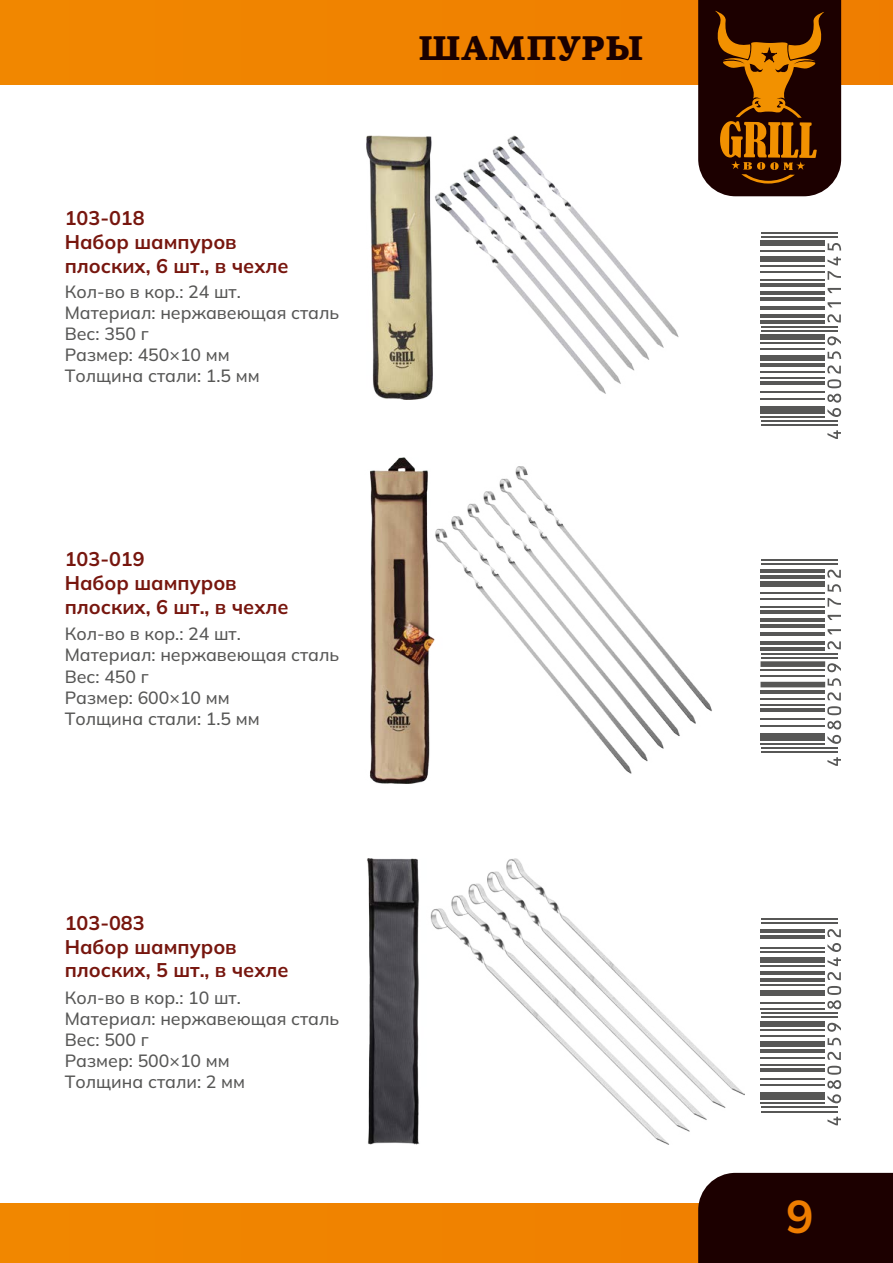
<style>
.page{position:relative;width:893px;height:1263px;background:#fff}
.page>*{position:absolute;margin:0;border:0;box-sizing:border-box;transform-origin:0 0}
.t1{font:700 45.75px "Mulish";color:#ef7d00}
.t2{font:900 34.5px "PF Agora Serif Pro";color:#1a0000}
.t3{font:700 19.8px/23.7px "Mulish";color:#77160e}
.t4{font:500 17.7px/21.1px "Mulish";color:#575756}
</style>
<div class="page">
<div style="left:0;top:1203px;width:893px;height:60px;background:#f08300"></div>
<div style="left:0;top:0;width:893px;height:84px;background:#f08300"></div>
<svg style="left:698px;top:0;width:143px;height:196px;background:#512605"></svg>
<div style="left:698px;top:1173px;width:195px;height:90px;background:#1c0000"></div>
<img style="left:367px;top:135px;width:312px;height:264px">
<img style="left:370px;top:457px;width:342px;height:327px">
<img style="left:367px;top:858px;width:377px;height:286px">
<hr style="left:760px;top:424px;width:77px;height:2px;background:#575756">
<hr style="left:760px;top:420px;width:77px;height:2px;background:#575756">
<hr style="left:760px;top:416px;width:65px;height:2px;background:#575756">
<div style="left:760px;top:406px;width:65px;height:8px;background:#575756"></div>
<hr style="left:760px;top:398px;width:65px;height:1px;background:#575756">
<hr style="left:760px;top:392px;width:65px;height:1px;background:#575756">
<hr style="left:760px;top:381px;width:65px;height:4px;background:#575756">
<hr style="left:760px;top:377px;width:65px;height:2px;background:#575756">
<hr style="left:760px;top:371px;width:65px;height:2px;background:#575756">
<hr style="left:760px;top:363px;width:65px;height:4px;background:#575756">
<div style="left:760px;top:355px;width:65px;height:5px;background:#575756"></div>
<hr style="left:760px;top:349px;width:65px;height:1px;background:#575756">
<hr style="left:760px;top:343px;width:65px;height:1px;background:#575756">
<div style="left:760px;top:334px;width:65px;height:6px;background:#575756"></div>
<hr style="left:760px;top:330px;width:77px;height:2px;background:#575756">
<hr style="left:760px;top:326px;width:77px;height:2px;background:#575756">
<hr style="left:760px;top:320px;width:65px;height:4px;background:#575756">
<hr style="left:760px;top:314px;width:65px;height:3px;background:#575756">
<hr style="left:760px;top:306px;width:65px;height:3px;background:#575756">
<hr style="left:760px;top:298px;width:65px;height:3px;background:#575756">
<hr style="left:760px;top:291px;width:65px;height:4px;background:#575756">
<hr style="left:760px;top:283px;width:65px;height:4px;background:#575756">
<hr style="left:760px;top:279px;width:65px;height:2px;background:#575756">
<hr style="left:760px;top:271px;width:65px;height:1px;background:#575756">
<hr style="left:760px;top:265px;width:65px;height:1px;background:#575756">
<div style="left:760px;top:257px;width:65px;height:5px;background:#575756"></div>
<hr style="left:760px;top:251px;width:65px;height:1px;background:#575756">
<div style="left:760px;top:240px;width:65px;height:6px;background:#575756"></div>
<hr style="left:760px;top:236px;width:77px;height:2px;background:#575756">
<hr style="left:760px;top:232px;width:77px;height:2px;background:#575756">
<svg style="left:827px;top:430px;width:14px;height:9px"></svg>
<svg style="left:827px;top:394px;width:14px;height:23px"></svg>
<svg style="left:827px;top:365px;width:14px;height:23px"></svg>
<svg style="left:828px;top:351px;width:13px;height:8px"></svg>
<svg style="left:827px;top:336px;width:14px;height:9px"></svg>
<svg style="left:827px;top:314px;width:14px;height:8px"></svg>
<svg style="left:828px;top:302px;width:13px;height:5px"></svg>
<svg style="left:828px;top:288px;width:13px;height:5px"></svg>
<svg style="left:828px;top:271px;width:13px;height:9px"></svg>
<svg style="left:827px;top:257px;width:14px;height:8px"></svg>
<svg style="left:828px;top:243px;width:13px;height:8px"></svg>
<hr style="left:760px;top:751px;width:77px;height:2px;background:#575756">
<hr style="left:760px;top:747px;width:77px;height:2px;background:#575756">
<hr style="left:760px;top:743px;width:65px;height:2px;background:#575756">
<div style="left:760px;top:733px;width:65px;height:7px;background:#575756"></div>
<hr style="left:760px;top:725px;width:65px;height:1px;background:#575756">
<hr style="left:760px;top:719px;width:65px;height:1px;background:#575756">
<hr style="left:760px;top:708px;width:65px;height:4px;background:#575756">
<hr style="left:760px;top:704px;width:65px;height:2px;background:#575756">
<hr style="left:760px;top:698px;width:65px;height:2px;background:#575756">
<hr style="left:760px;top:690px;width:65px;height:3px;background:#575756">
<div style="left:760px;top:682px;width:65px;height:5px;background:#575756"></div>
<hr style="left:760px;top:676px;width:65px;height:1px;background:#575756">
<hr style="left:760px;top:669px;width:65px;height:2px;background:#575756">
<div style="left:760px;top:661px;width:65px;height:6px;background:#575756"></div>
<hr style="left:760px;top:657px;width:77px;height:2px;background:#575756">
<hr style="left:760px;top:653px;width:77px;height:2px;background:#575756">
<hr style="left:760px;top:647px;width:65px;height:4px;background:#575756">
<hr style="left:760px;top:641px;width:65px;height:3px;background:#575756">
<hr style="left:760px;top:633px;width:65px;height:3px;background:#575756">
<hr style="left:760px;top:624px;width:65px;height:4px;background:#575756">
<hr style="left:760px;top:618px;width:65px;height:4px;background:#575756">
<hr style="left:760px;top:610px;width:65px;height:4px;background:#575756">
<hr style="left:760px;top:606px;width:65px;height:2px;background:#575756">
<hr style="left:760px;top:598px;width:65px;height:1px;background:#575756">
<hr style="left:760px;top:592px;width:65px;height:1px;background:#575756">
<div style="left:760px;top:581px;width:65px;height:6px;background:#575756"></div>
<hr style="left:760px;top:575px;width:65px;height:4px;background:#575756">
<hr style="left:760px;top:569px;width:65px;height:4px;background:#575756">
<hr style="left:760px;top:563px;width:77px;height:2px;background:#575756">
<hr style="left:760px;top:559px;width:77px;height:2px;background:#575756">
<svg style="left:827px;top:757px;width:14px;height:9px"></svg>
<svg style="left:827px;top:735px;width:14px;height:9px"></svg>
<svg style="left:827px;top:706px;width:14px;height:23px"></svg>
<svg style="left:827px;top:692px;width:14px;height:8px"></svg>
<svg style="left:828px;top:678px;width:13px;height:8px"></svg>
<svg style="left:827px;top:663px;width:14px;height:9px"></svg>
<svg style="left:827px;top:641px;width:14px;height:8px"></svg>
<svg style="left:828px;top:629px;width:13px;height:5px"></svg>
<svg style="left:828px;top:615px;width:13px;height:5px"></svg>
<svg style="left:828px;top:598px;width:13px;height:9px"></svg>
<svg style="left:828px;top:584px;width:13px;height:8px"></svg>
<svg style="left:827px;top:570px;width:14px;height:8px"></svg>
<hr style="left:760px;top:1111px;width:77px;height:1px;background:#575756">
<hr style="left:760px;top:1107px;width:77px;height:1px;background:#575756">
<hr style="left:760px;top:1102px;width:65px;height:2px;background:#575756">
<div style="left:760px;top:1092px;width:65px;height:8px;background:#575756"></div>
<hr style="left:760px;top:1084px;width:65px;height:2px;background:#575756">
<hr style="left:760px;top:1078px;width:65px;height:1px;background:#575756">
<hr style="left:760px;top:1068px;width:65px;height:3px;background:#575756">
<hr style="left:760px;top:1064px;width:65px;height:1px;background:#575756">
<hr style="left:760px;top:1057px;width:65px;height:2px;background:#575756">
<hr style="left:760px;top:1049px;width:65px;height:4px;background:#575756">
<div style="left:760px;top:1041px;width:65px;height:6px;background:#575756"></div>
<hr style="left:760px;top:1035px;width:65px;height:2px;background:#575756">
<hr style="left:760px;top:1029px;width:65px;height:1px;background:#575756">
<div style="left:760px;top:1021px;width:65px;height:5px;background:#575756"></div>
<hr style="left:760px;top:1017px;width:77px;height:1px;background:#575756">
<hr style="left:760px;top:1012px;width:77px;height:2px;background:#575756">
<hr style="left:760px;top:1008px;width:65px;height:2px;background:#575756">
<hr style="left:760px;top:1002px;width:65px;height:2px;background:#575756">
<div style="left:760px;top:990px;width:65px;height:6px;background:#575756"></div>
<hr style="left:760px;top:984px;width:65px;height:1px;background:#575756">
<hr style="left:760px;top:978px;width:65px;height:3px;background:#575756">
<hr style="left:760px;top:972px;width:65px;height:3px;background:#575756">
<hr style="left:760px;top:965px;width:65px;height:2px;background:#575756">
<div style="left:760px;top:957px;width:65px;height:6px;background:#575756"></div>
<hr style="left:760px;top:951px;width:65px;height:2px;background:#575756">
<hr style="left:760px;top:947px;width:65px;height:2px;background:#575756">
<hr style="left:760px;top:935px;width:65px;height:3px;background:#575756">
<hr style="left:760px;top:929px;width:65px;height:3px;background:#575756">
<hr style="left:760px;top:922px;width:77px;height:2px;background:#575756">
<hr style="left:760px;top:918px;width:77px;height:2px;background:#575756">
<svg style="left:827px;top:1117px;width:14px;height:8px"></svg>
<svg style="left:827px;top:1066px;width:14px;height:37px"></svg>
<svg style="left:827px;top:1052px;width:14px;height:8px"></svg>
<svg style="left:828px;top:1038px;width:13px;height:7px"></svg>
<svg style="left:827px;top:1023px;width:14px;height:9px"></svg>
<svg style="left:827px;top:986px;width:14px;height:23px"></svg>
<svg style="left:827px;top:972px;width:14px;height:8px"></svg>
<svg style="left:827px;top:943px;width:14px;height:23px"></svg>
<svg style="left:827px;top:929px;width:14px;height:8px"></svg>
<p class="t3" style="left:65px;top:206px;width:225px">103-018<br>Набор шампуров плоских, 6 шт., в чехле</p>
<p class="t4" style="left:65px;top:280px;width:276px">Кол-во в кор.: 24 шт.<br>Материал: нержавеющая сталь<br>Вес: 350 г<br>Размер: 450×10 мм<br>Толщина стали: 1.5 мм</p>
<p class="t3" style="left:65px;top:547px;width:225px">103-019<br>Набор шампуров плоских, 6 шт., в чехле</p>
<p class="t4" style="left:65px;top:623px;width:276px">Кол-во в кор.: 24 шт.<br>Материал: нержавеющая сталь<br>Вес: 450 г<br>Размер: 600×10 мм<br>Толщина стали: 1.5 мм</p>
<p class="t3" style="left:65px;top:910px;width:225px">103-083<br>Набор шампуров плоских, 5 шт., в чехле</p>
<p class="t4" style="left:65px;top:986px;width:276px">Кол-во в кор.: 10 шт.<br>Материал: нержавеющая сталь<br>Вес: 500 г<br>Размер: 500×10 мм<br>Толщина стали: 2 мм</p>
<h2 class="t2" style="left:418px;top:25px;width:227px">ШАМПУРЫ</h2>
<h1 class="t1" style="left:786px;top:1185px;width:29px">9</h1>
</div>
